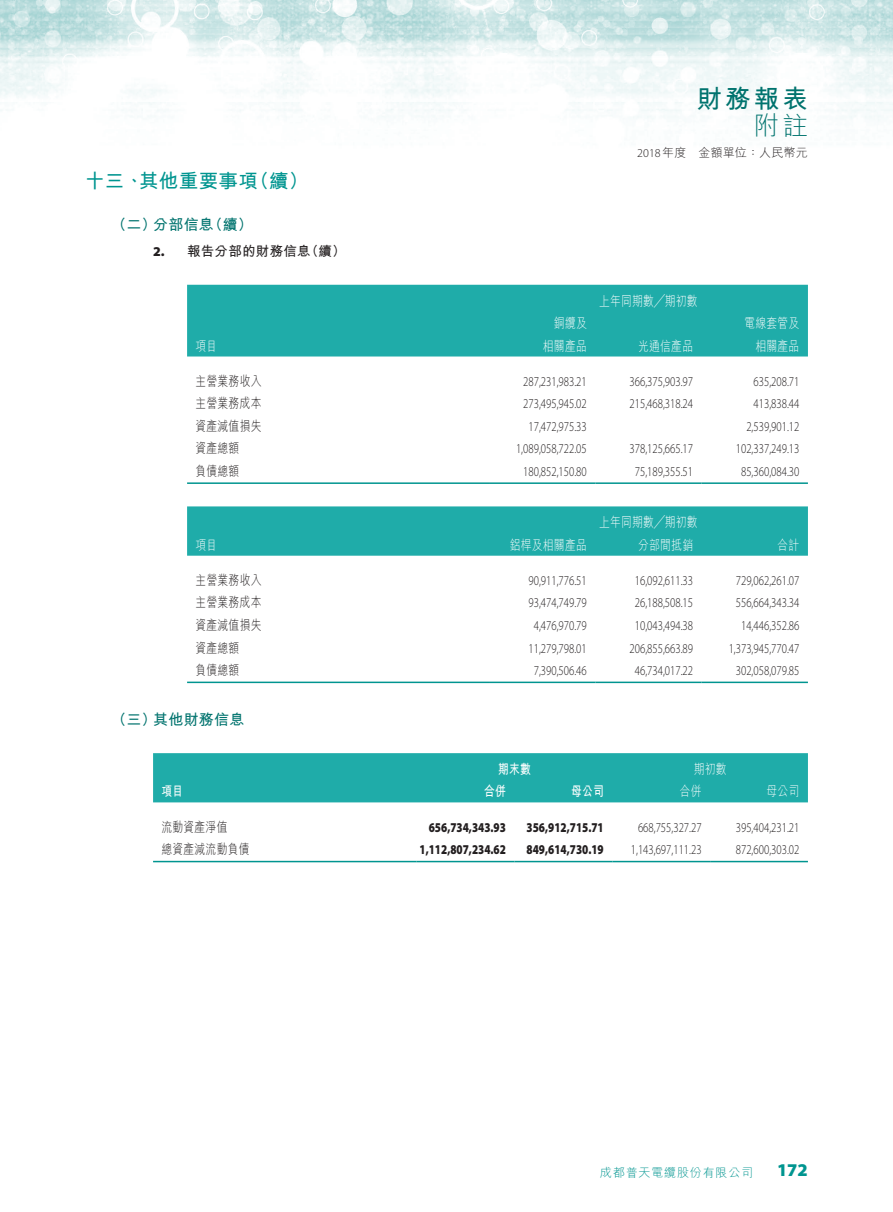
<style>
.page{position:relative;width:893px;height:1212px;background:#fff}
.page>*{position:absolute;margin:0;border:0;box-sizing:border-box;transform-origin:0 0}
.t1{font:700 25.5px "M Hei HK";color:#00736e}
.t2{font:300 25.5px "M Hei HK";color:#00736e}
._01_H1{font:700 19.5px "M Hei HK";letter-spacing:.02em;color:#009590}
.t3{font:900 18px "Myriad Pro";color:#009590}
._02_H2{font:700 15px "M Hei HK";letter-spacing:.02em;color:#00736e}
._50_Table_txt{font:300 13.5px "Myriad Pro";color:#231f20;scale:.8 1}
._50_Table_txt-2{font:300 13.5px "M Hei HK";letter-spacing:.02em;color:#231f20;scale:.8 1}
._50_Table_txt-3{font:300 13.5px "M Hei HK";letter-spacing:.02em;color:#fff;scale:.8 1}
._50_Table_txt-4{font:900 13.5px "Myriad Pro";color:#231f20;scale:.8 1}
._03_H3{font:700 13.5px "M Hei HK";letter-spacing:.02em;color:#231f20}
._50_Table_txt-5{font:700 13.5px "M Hei HK";letter-spacing:.02em;color:#fff;scale:.8 1}
._03_H3-2{font:900 13.5px "Myriad Pro";color:#231f20}
.t4{font:300 12px "M Hei HK";letter-spacing:.07em;color:#009590}
.t5{font:300 12px "M Hei HK";letter-spacing:.02em;color:#231f20}
.t6{font:300 12px "Myriad Pro";color:#231f20}
.s1{font-family:"M Hei HK"}
</style>
<div class="page">
<img style="left:0;top:0;width:893px;height:863px">
<svg style="left:187px;top:285px;width:621px;height:271px"></svg>
<hr style="left:187px;top:482px;width:302px;height:2px;background:#009590">
<hr style="left:489px;top:482px;width:106px;height:2px;background:#009590">
<hr style="left:595px;top:482px;width:107px;height:2px;background:#009590">
<hr style="left:702px;top:482px;width:106px;height:2px;background:#009590">
<hr style="left:187px;top:682px;width:302px;height:1px;background:#009590">
<hr style="left:489px;top:682px;width:106px;height:1px;background:#009590">
<hr style="left:595px;top:682px;width:107px;height:1px;background:#009590">
<hr style="left:702px;top:682px;width:106px;height:1px;background:#009590">
<div style="left:153px;top:753px;width:655px;height:49px;background:#1faca9"></div>
<hr style="left:153px;top:861px;width:264px;height:1px;background:#009590">
<hr style="left:417px;top:861px;width:97px;height:1px;background:#009590">
<hr style="left:514px;top:861px;width:98px;height:1px;background:#009590">
<hr style="left:612px;top:861px;width:98px;height:1px;background:#009590">
<hr style="left:710px;top:861px;width:98px;height:1px;background:#009590">
<p class="_01_H1" style="left:139px;top:166px;width:120px">其他重要事項</p>
<p class="_01_H1" style="left:85px;top:166px;width:60px">十三、</p>
<p class="_01_H1" style="left:250px;top:166px;width:60px">（續(</p>
<p class="_02_H2" style="left:153px;top:213px;width:62px">分部信息</p>
<p class="_02_H2" style="left:112px;top:213px;width:46px">（二）</p>
<p class="_02_H2" style="left:208px;top:213px;width:46px">（續(</p>
<p class="_03_H3-2" style="left:153px;top:243px;width:13px">2.</p>
<p class="_03_H3" style="left:187px;top:241px;width:125px">報告分部的財務信息</p>
<p class="_03_H3" style="left:305px;top:241px;width:42px">（續(</p>
<p class="_50_Table_txt-3" style="left:196px;top:339px;width:29px">項目</p>
<p class="_50_Table_txt-2" style="left:196px;top:374px;width:84px">主營業務收入</p>
<p class="_50_Table_txt-2" style="left:196px;top:396px;width:84px">主營業務成本</p>
<p class="_50_Table_txt-2" style="left:196px;top:419px;width:84px">資產減值損失</p>
<p class="_50_Table_txt-2" style="left:196px;top:441px;width:56px">資產總額</p>
<p class="_50_Table_txt-2" style="left:196px;top:464px;width:56px">負債總額</p>
<p class="_50_Table_txt-3" style="left:196px;top:538px;width:29px">項目</p>
<p class="_50_Table_txt-2" style="left:196px;top:573px;width:84px">主營業務收入</p>
<p class="_50_Table_txt-2" style="left:196px;top:596px;width:84px">主營業務成本</p>
<p class="_50_Table_txt-2" style="left:196px;top:618px;width:84px">資產減值損失</p>
<p class="_50_Table_txt-2" style="left:196px;top:641px;width:56px">資產總額</p>
<p class="_50_Table_txt-2" style="left:196px;top:663px;width:56px">負債總額</p>
<p class="_02_H2" style="left:153px;top:708px;width:93px">其他財務信息</p>
<p class="_02_H2" style="left:112px;top:708px;width:46px">（三）</p>
<p class="_50_Table_txt-5" style="left:162px;top:782px;width:29px">項目</p>
<p class="_50_Table_txt-2" style="left:162px;top:820px;width:84px">流動資產淨值</p>
<p class="_50_Table_txt-2" style="left:162px;top:842px;width:111px">總資產減流動負債</p>
<p class="t6" style="left:637px;top:146px;width:51px">2018<span class="s1">年度</span></p>
<h1 class="t1" style="left:697px;top:80px;width:113px">財務報表</h1>
<h1 class="t2" style="left:754px;top:112px;width:56px">附註</h1>
<p class="t5" style="left:698px;top:147px;width:111px">金額單位：人民幣元</p>
<p class="_50_Table_txt-3" style="left:599px;top:294px;width:125px">上年同期數╱期初數</p>
<p class="_50_Table_txt-3" style="left:554px;top:316px;width:43px">銅纜及</p>
<p class="_50_Table_txt-3" style="left:543px;top:339px;width:56px">相關產品</p>
<p class="_50_Table_txt" style="left:523px;top:373px;width:81px">287,231,983.21</p>
<p class="_50_Table_txt-3" style="left:638px;top:339px;width:70px">光通信產品</p>
<p class="_50_Table_txt" style="left:629px;top:373px;width:81px">366,375,903.97</p>
<p class="_50_Table_txt-3" style="left:745px;top:316px;width:70px">電線套管及</p>
<p class="_50_Table_txt-3" style="left:756px;top:339px;width:56px">相關產品</p>
<p class="_50_Table_txt" style="left:753px;top:373px;width:59px">635,208.71</p>
<p class="_50_Table_txt" style="left:523px;top:396px;width:81px">273,495,945.02</p>
<p class="_50_Table_txt" style="left:629px;top:396px;width:81px">215,468,318.24</p>
<p class="_50_Table_txt" style="left:753px;top:396px;width:59px">413,838.44</p>
<p class="_50_Table_txt" style="left:528px;top:418px;width:74px">17,472,975.33</p>
<p class="_50_Table_txt" style="left:746px;top:418px;width:68px">2,539,901.12</p>
<p class="_50_Table_txt" style="left:516px;top:441px;width:90px">1,089,058,722.05</p>
<p class="_50_Table_txt" style="left:629px;top:441px;width:81px">378,125,665.17</p>
<p class="_50_Table_txt" style="left:736px;top:441px;width:81px">102,337,249.13</p>
<p class="_50_Table_txt" style="left:523px;top:463px;width:81px">180,852,150.80</p>
<p class="_50_Table_txt" style="left:635px;top:463px;width:74px">75,189,355.51</p>
<p class="_50_Table_txt" style="left:741px;top:463px;width:74px">85,360,084.30</p>
<p class="_50_Table_txt-3" style="left:599px;top:515px;width:125px">上年同期數╱期初數</p>
<p class="_50_Table_txt-3" style="left:510px;top:538px;width:98px">鋁桿及相關產品</p>
<p class="_50_Table_txt-3" style="left:638px;top:538px;width:70px">分部間抵銷</p>
<p class="_50_Table_txt-3" style="left:778px;top:538px;width:29px">合計</p>
<p class="_50_Table_txt" style="left:528px;top:572px;width:74px">90,911,776.51</p>
<p class="_50_Table_txt" style="left:635px;top:572px;width:74px">16,092,611.33</p>
<p class="_50_Table_txt" style="left:736px;top:572px;width:81px">729,062,261.07</p>
<p class="_50_Table_txt" style="left:528px;top:595px;width:74px">93,474,749.79</p>
<p class="_50_Table_txt" style="left:635px;top:595px;width:74px">26,188,508.15</p>
<p class="_50_Table_txt" style="left:736px;top:595px;width:81px">556,664,343.34</p>
<p class="_50_Table_txt" style="left:534px;top:617px;width:68px">4,476,970.79</p>
<p class="_50_Table_txt" style="left:635px;top:617px;width:74px">10,043,494.38</p>
<p class="_50_Table_txt" style="left:741px;top:617px;width:74px">14,446,352.86</p>
<p class="_50_Table_txt" style="left:528px;top:640px;width:74px">11,279,798.01</p>
<p class="_50_Table_txt" style="left:629px;top:640px;width:81px">206,855,663.89</p>
<p class="_50_Table_txt" style="left:729px;top:640px;width:90px">1,373,945,770.47</p>
<p class="_50_Table_txt" style="left:534px;top:662px;width:68px">7,390,506.46</p>
<p class="_50_Table_txt" style="left:635px;top:662px;width:74px">46,734,017.22</p>
<p class="_50_Table_txt" style="left:736px;top:662px;width:81px">302,058,079.85</p>
<p class="_50_Table_txt-5" style="left:498px;top:759px;width:43px">期末數</p>
<p class="_50_Table_txt-3" style="left:694px;top:762px;width:43px">期初數</p>
<p class="_50_Table_txt-5" style="left:484px;top:782px;width:29px">合併</p>
<p class="_50_Table_txt-5" style="left:571px;top:782px;width:43px">母公司</p>
<p class="_50_Table_txt-3" style="left:680px;top:784px;width:29px">合併</p>
<p class="_50_Table_txt-3" style="left:767px;top:784px;width:43px">母公司</p>
<p class="_50_Table_txt-4" style="left:429px;top:818px;width:98px">656,734,343.93</p>
<p class="_50_Table_txt-4" style="left:527px;top:818px;width:98px">356,912,715.71</p>
<p class="_50_Table_txt" style="left:638px;top:819px;width:81px">668,755,327.27</p>
<p class="_50_Table_txt" style="left:736px;top:819px;width:81px">395,404,231.21</p>
<p class="_50_Table_txt-4" style="left:419px;top:841px;width:110px">1,112,807,234.62</p>
<p class="_50_Table_txt-4" style="left:527px;top:841px;width:98px">849,614,730.19</p>
<p class="_50_Table_txt" style="left:631px;top:841px;width:90px">1,143,697,111.23</p>
<p class="_50_Table_txt" style="left:736px;top:841px;width:81px">872,600,303.02</p>
<p class="t4" style="left:600px;top:1166px;width:155px">成都普天電纜股份有限公司</p>
<h3 class="t3" style="left:777px;top:1158px;width:32px">172</h3>
</div>
